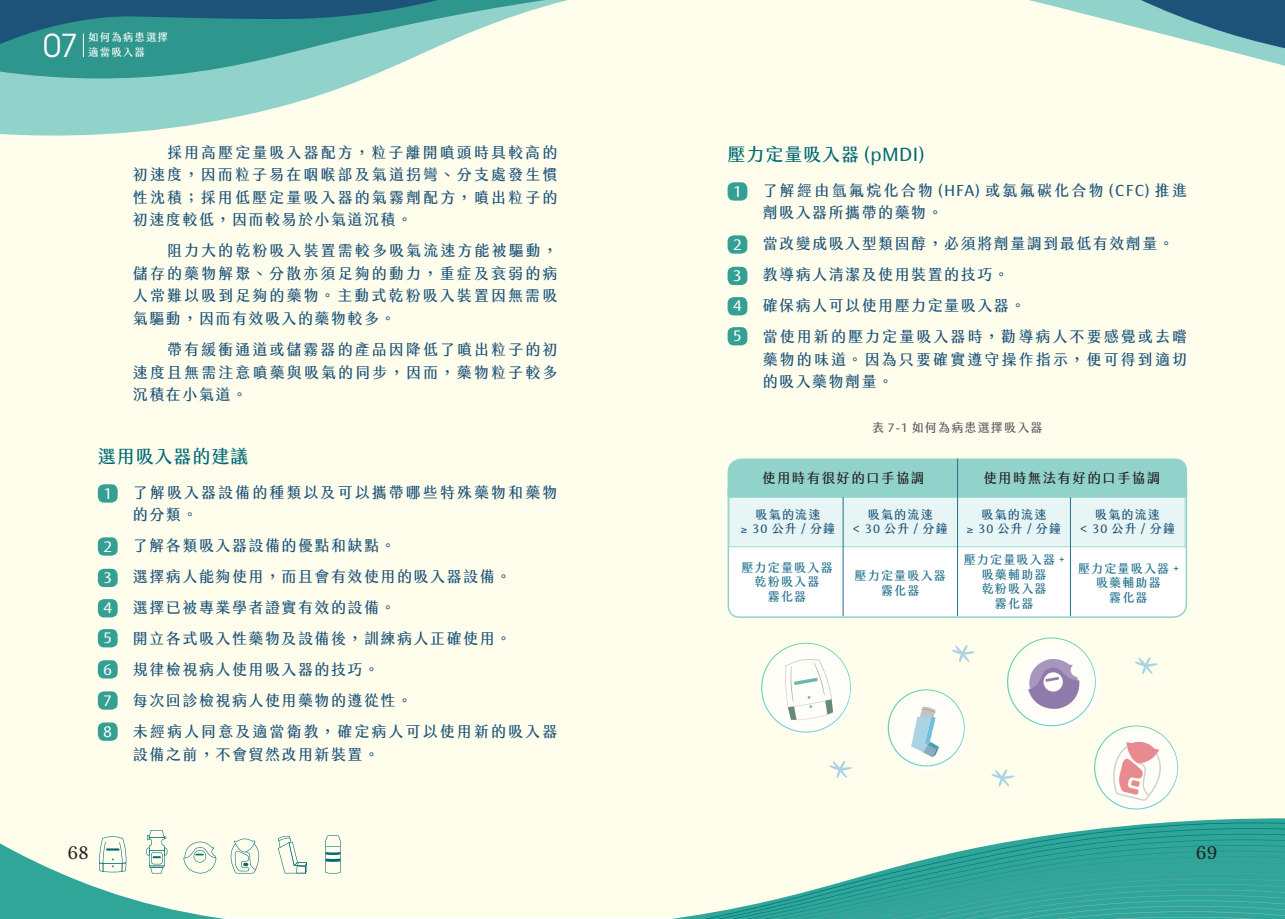
<style>
.page{position:relative;width:1285px;height:919px;background:#fff}
.page>*{position:absolute;margin:0;border:0;box-sizing:border-box;transform-origin:0 0}
.t1{font:31.5px "Avant Garde";color:#fff}
.t2{font:18px "jf jinxuan fresh 2.2 Medium";letter-spacing:.05em;color:#006a75}
.t3{font:18px "creamfont 1.0 Regular";color:#231f20}
.t4{font:15px/22.5px "jf jinxuan fresh 2.2 Medium";letter-spacing:.1em;color:#1d5379;text-align:justify}
.t5{font:15px/22.5px "jf jinxuan fresh 2.2 Medium";letter-spacing:.14em;color:#1d5379}
.t6{font:15px/22.5px "jf jinxuan fresh 2.2 Medium";letter-spacing:.15em;color:#1d5379}
.t7{font:15px/22.5px "jf jinxuan fresh 2.2 Medium";letter-spacing:.135em;color:#1d5379}
.t8{font:15px "jf jinxuan fresh 2.2 Medium";color:#fff}
.t9{font:13.5px "jf jinxuan fresh 2.2 Medium";letter-spacing:.1em;color:#231f20}
.t10{font:12px "jf jinxuan fresh 2.2 Medium";letter-spacing:.1em;color:#21708c}
.t11{font:12px "jf jinxuan fresh 2.2 Medium";letter-spacing:.1em;color:#1d5379}
.t12{font:12px "jf jinxuan fresh 2.2 Medium";letter-spacing:.1em;color:#57585a}
.t13{font:10.5px "jf jinxuan fresh 2.2 Medium";letter-spacing:.1em;color:#fff}
</style>
<div class="page">
<div style="left:629px;top:0;width:655px;height:916px;background:#fffdec"></div>
<svg style="left:1174px;top:818px;width:110px;height:4px"></svg>
<svg style="left:1029px;top:0;width:255px;height:66px"></svg>
<svg style="left:1133px;top:0;width:151px;height:50px;background:#6597a5"></svg>
<div style="left:0;top:0;width:655px;height:916px;background:#fffdec"></div>
<svg style="left:0;top:839px;width:557px;height:79px"></svg>
<svg style="left:557px;top:822px;width:727px;height:96px"></svg>
<svg style="left:99px;top:836px;width:27px;height:36px"></svg>
<svg style="left:325px;top:835px;width:15px;height:38px"></svg>
<svg style="left:278px;top:835px;width:29px;height:38px"></svg>
<svg style="left:231px;top:838px;width:28px;height:35px"></svg>
<svg style="left:183px;top:841px;width:33px;height:32px"></svg>
<svg style="left:146px;top:830px;width:21px;height:43px"></svg>
<svg style="left:0;top:81px;width:359px;height:55px;fill:#91d3cb"></svg>
<svg style="left:0;top:0;width:568px;height:81px"></svg>
<div style="left:98px;top:484px;width:20px;height:18px;background:#349f93;border-radius:6px"></div>
<div style="left:98px;top:537px;width:20px;height:18px;background:#349f93;border-radius:6px"></div>
<div style="left:98px;top:568px;width:20px;height:19px;background:#349f93;border-radius:6px"></div>
<div style="left:98px;top:599px;width:20px;height:18px;background:#349f93;border-radius:6px"></div>
<div style="left:98px;top:629px;width:20px;height:18px;background:#349f93;border-radius:6px"></div>
<div style="left:98px;top:660px;width:20px;height:18px;background:#349f93;border-radius:6px"></div>
<div style="left:98px;top:691px;width:20px;height:18px;background:#349f93;border-radius:6px"></div>
<div style="left:98px;top:722px;width:20px;height:18px;background:#349f93;border-radius:6px"></div>
<svg style="left:0;top:0;width:465px;height:57px;background:#3b8c91"></svg>
<div style="left:727px;top:498px;width:460px;height:120px;background:#fff"></div>
<div style="left:728px;top:497px;width:456px;height:50px;background:#e7f6f4;border:1px solid #a1dbd4"></div>
<div style="left:727px;top:458px;width:460px;height:40px;background:#91d3cb"></div>
<hr style="left:957px;top:458px;width:1px;height:158px;background:#21708c">
<hr style="left:842px;top:497px;width:1px;height:119px;background:#21708c">
<hr style="left:1069px;top:497px;width:1px;height:119px;background:#21708c">
<div style="left:727px;top:182px;width:20px;height:18px;background:#349f93;border-radius:6px"></div>
<div style="left:727px;top:235px;width:20px;height:18px;background:#349f93;border-radius:6px"></div>
<div style="left:727px;top:267px;width:20px;height:18px;background:#349f93;border-radius:6px"></div>
<div style="left:727px;top:297px;width:20px;height:18px;background:#349f93;border-radius:6px"></div>
<div style="left:727px;top:327px;width:20px;height:18px;background:#349f93;border-radius:6px"></div>
<svg style="left:761px;top:642px;width:89px;height:90px"></svg>
<svg style="left:890px;top:694px;width:76px;height:77px"></svg>
<svg style="left:887px;top:689px;width:77px;height:77px"></svg>
<svg style="left:1097px;top:730px;width:83px;height:83px"></svg>
<svg style="left:952px;top:645px;width:22px;height:17px"></svg>
<svg style="left:829px;top:760px;width:22px;height:18px"></svg>
<svg style="left:991px;top:637px;width:186px;height:172px"></svg>
<p class="t1" style="left:43px;top:26px;width:36px">07</p>
<p class="t13" style="left:88px;top:31px;width:81px">如何為病患選擇</p>
<p class="t13" style="left:88px;top:46px;width:58px">適當吸入器</p>
<p class="t4" style="left:133px;top:142px;width:426px;text-indent:34px">採用高壓定量吸入器配方，粒子離開噴頭時具較高的初速度，因而粒子易在咽喉部及氣道拐彎、分支處發生慣性沈積；採用低壓定量吸入器的氣霧劑配方，噴出粒子的初速度較低，因而較易於小氣道沉積。</p>
<p class="t4" style="left:133px;top:240px;width:426px;text-indent:34px">阻力大的乾粉吸入裝置需較多吸氣流速方能被驅動，儲存的藥物解聚、分散亦須足夠的動力，重症及衰弱的病人常難以吸到足夠的藥物。主動式乾粉吸入裝置因無需吸氣驅動，因而有效吸入的藥物較多。</p>
<p class="t4" style="left:133px;top:339px;width:426px;text-indent:34px">帶有緩衝通道或儲霧器的產品因降低了噴出粒子的初速度且無需注意噴藥與吸氣的同步，因而，藥物粒子較多沉積在小氣道。</p>
<p class="t2" style="left:98px;top:445px;width:152px">選用吸入器的建議</p>
<p class="t7" style="left:133px;top:481px;width:426px">了解吸入器設備的種類以及可以攜帶哪些特殊藥物和藥物的分類。</p>
<p class="t4" style="left:133px;top:535px;width:264px">了解各類吸入器設備的優點和缺點。</p>
<p class="t4" style="left:133px;top:566px;width:380px">選擇病人能夠使用，而且會有效使用的吸入器設備。</p>
<p class="t4" style="left:133px;top:597px;width:264px">選擇已被專業學者證實有效的設備。</p>
<p class="t4" style="left:133px;top:628px;width:380px">開立各式吸入性藥物及設備後，訓練病人正確使用。</p>
<p class="t4" style="left:133px;top:659px;width:248px">規律檢視病人使用吸入器的技巧。</p>
<p class="t4" style="left:133px;top:690px;width:281px">每次回診檢視病人使用藥物的遵從性。</p>
<p class="t5" style="left:133px;top:721px;width:426px">未經病人同意及適當衛教，確定病人可以使用新的吸入器設備之前，不會貿然改用新裝置。</p>
<p class="t8" style="left:104px;top:484px;width:10px">1</p>
<p class="t8" style="left:103px;top:537px;width:10px">2</p>
<p class="t8" style="left:104px;top:568px;width:10px">3</p>
<p class="t8" style="left:103px;top:599px;width:10px">4</p>
<p class="t8" style="left:104px;top:629px;width:9px">5</p>
<p class="t8" style="left:103px;top:660px;width:10px">6</p>
<p class="t8" style="left:104px;top:691px;width:9px">7</p>
<p class="t8" style="left:103px;top:722px;width:10px">8</p>
<p class="t2" style="left:727px;top:143px;width:198px">壓力定量吸入器 (pMDI)</p>
<p class="t6" style="left:762px;top:179px;width:426px">了解經由氫氟烷化合物 (HFA) 或氯氟碳化合物 (CFC) 推進劑吸入器所攜帶的藥物。</p>
<p class="t4" style="left:762px;top:233px;width:413px">當改變成吸入型類固醇，必須將劑量調到最低有效劑量。</p>
<p class="t4" style="left:762px;top:264px;width:247px">教導病人清潔及使用裝置的技巧。</p>
<p class="t4" style="left:762px;top:295px;width:264px">確保病人可以使用壓力定量吸入器。</p>
<p class="t4" style="left:762px;top:326px;width:426px">當使用新的壓力定量吸入器時，勸導病人不要感覺或去嚐藥物的味道。因為只要確實遵守操作指示，便可得到適切的吸入藥物劑量。</p>
<p class="t12" style="left:871px;top:420px;width:172px">表 7-1 如何為病患選擇吸入器</p>
<p class="t9" style="left:762px;top:470px;width:163px">使用時有很好的口手協調</p>
<p class="t9" style="left:983px;top:470px;width:178px">使用時無法有好的口手協調</p>
<p class="t11" style="left:755px;top:507px;width:66px">吸氣的流速</p>
<p class="t11" style="left:740px;top:521px;width:96px">≥ 30公升/分鐘</p>
<p class="t8" style="left:733px;top:182px;width:10px">1</p>
<p class="t8" style="left:733px;top:235px;width:10px">2</p>
<p class="t8" style="left:733px;top:267px;width:10px">3</p>
<p class="t8" style="left:733px;top:297px;width:10px">4</p>
<p class="t8" style="left:733px;top:327px;width:9px">5</p>
<p class="t11" style="left:867px;top:507px;width:66px">吸氣的流速</p>
<p class="t11" style="left:852px;top:521px;width:96px">&lt; 30 公升 / 分鐘</p>
<p class="t11" style="left:981px;top:507px;width:66px">吸氣的流速</p>
<p class="t11" style="left:966px;top:521px;width:96px">≥ 30公升/分鐘</p>
<p class="t11" style="left:1094px;top:507px;width:66px">吸氣的流速</p>
<p class="t11" style="left:1079px;top:521px;width:96px">&lt; 30 公升 / 分鐘</p>
<p class="t10" style="left:741px;top:560px;width:93px">壓力定量吸入器</p>
<p class="t10" style="left:754px;top:574px;width:66px">乾粉吸入器</p>
<p class="t10" style="left:767px;top:589px;width:40px">霧化器</p>
<p class="t10" style="left:854px;top:569px;width:93px">壓力定量吸入器</p>
<p class="t10" style="left:880px;top:583px;width:40px">霧化器</p>
<p class="t10" style="left:963px;top:553px;width:102px">壓力定量吸入器 +</p>
<p class="t10" style="left:981px;top:567px;width:66px">吸藥輔助器</p>
<p class="t10" style="left:981px;top:581px;width:66px">乾粉吸入器</p>
<p class="t10" style="left:994px;top:596px;width:40px">霧化器</p>
<p class="t10" style="left:1077px;top:561px;width:102px">壓力定量吸入器 +</p>
<p class="t10" style="left:1095px;top:576px;width:66px">吸藥輔助器</p>
<p class="t10" style="left:1108px;top:590px;width:40px">霧化器</p>
<p class="t3" style="left:67px;top:835px;width:23px">68</p>
<p class="t3" style="left:1195px;top:835px;width:23px">69</p>
</div>
